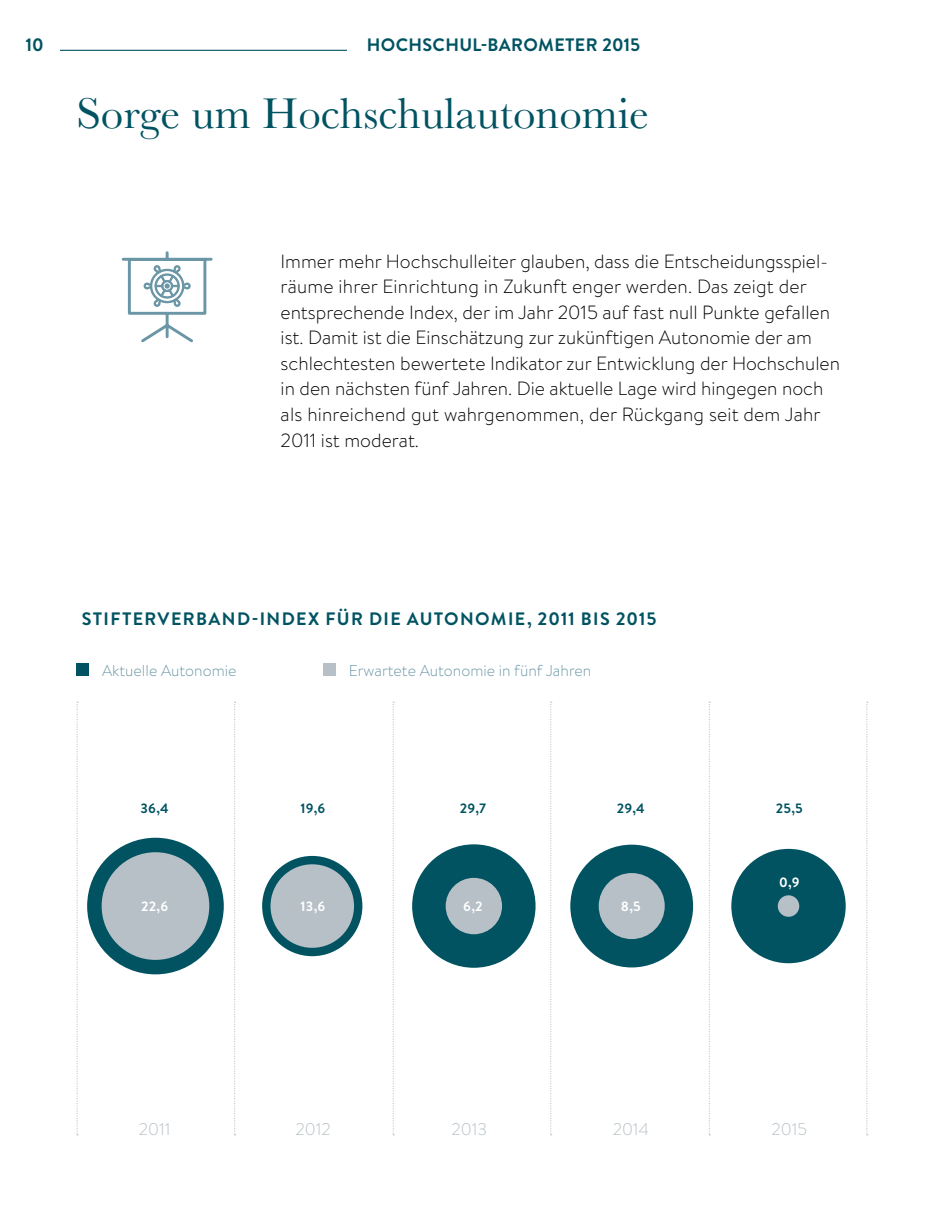
<style>
.page{position:relative;width:944px;height:1212px;background:#fff}
.page>*{position:absolute;margin:0;border:0;box-sizing:border-box;transform-origin:0 0}
.t1{font:45px "Baskerville";color:#015362}
.t2{font:300 19.12px/25.4px "Brandon Text";color:#000}
.t3{font:700 18px "Brandon Text";letter-spacing:.075em;color:#015362}
.t4{font:700 18px "Brandon Text";letter-spacing:.045em;color:#015362}
.t5{font:700 18px "Brandon Text";letter-spacing:.02em;color:#015362}
.t6{font:300 16.88px "Brandon Text";color:#b6c0c6}
.t7{font:300 15.75px "Brandon Text";color:#6a96a6}
.t8{font:700 13.5px "Brandon Text";letter-spacing:.02em;color:#015362}
.t9{font:700 13.5px "Brandon Text";color:#fff}
</style>
<div class="page">
<hr style="left:60px;top:50px;width:287px;height:1px;background:#015362">
<svg style="left:709px;top:702px;width:1px;height:433px"></svg>
<svg style="left:77px;top:702px;width:1px;height:433px"></svg>
<svg style="left:393px;top:702px;width:1px;height:433px"></svg>
<svg style="left:866px;top:702px;width:2px;height:433px"></svg>
<svg style="left:234px;top:702px;width:2px;height:433px"></svg>
<svg style="left:550px;top:702px;width:2px;height:433px"></svg>
<div style="left:77px;top:663px;width:12px;height:13px;background:#015362"></div>
<div style="left:323px;top:663px;width:13px;height:13px;background:#b6c0c6"></div>
<div style="left:87px;top:838px;width:137px;height:136px;background:#015362;border-radius:68px"></div>
<div style="left:102px;top:852px;width:107px;height:108px;background:#b6c0c6;border-radius:54px"></div>
<div style="left:262px;top:856px;width:100px;height:100px;background:#015362;border-radius:50px"></div>
<div style="left:270px;top:864px;width:84px;height:84px;background:#b6c0c6;border-radius:42px"></div>
<div style="left:412px;top:844px;width:124px;height:124px;background:#015362;border-radius:62px"></div>
<div style="left:446px;top:878px;width:56px;height:56px;background:#b6c0c6;border-radius:28px"></div>
<div style="left:570px;top:845px;width:123px;height:122px;background:#015362;border-radius:61px"></div>
<div style="left:599px;top:873px;width:66px;height:66px;background:#b6c0c6;border-radius:33px"></div>
<div style="left:731px;top:849px;width:115px;height:114px;background:#015362;border-radius:57px"></div>
<div style="left:778px;top:895px;width:21px;height:22px;background:#b6c0c6;border-radius:11px"></div>
<svg style="left:121px;top:251px;width:92px;height:92px"></svg>
<p class="t4" style="left:26px;top:32px;width:20px">10</p>
<p class="t5" style="left:367px;top:32px;width:275px">HOCHSCH UL-BAROMETER 2015</p>
<h1 class="t1" style="left:77px;top:86px;width:574px">Sorge um Hochschulautonomie</h1>
<p class="t2" style="left:281px;top:248px;width:561px">Immer mehr Hochschulleiter glauben, dass die Entscheidungsspiel&shy;räume ihrer Einrichtung in Zukunft enger werden. Das zeigt der entsprechende Index, der im Jahr 2015 auf fast null Punkte gefallen ist. Damit ist die Einschätzung zur zukünftigen Autonomie der am schlechtesten bewertete Indikator zur Entwicklung der Hochschulen in den nächsten fünf Jahren. Die aktuelle Lage wird hingegen noch als hinreichend gut wahrgenommen, der Rückgang seit dem Jahr 2011 ist moderat.</p>
<p class="t3" style="left:82px;top:606px;width:299px">STIFTERVERBAND-INDEX FÜR DIE</p>
<p class="t4" style="left:407px;top:606px;width:251px">AUTONOMIE, 2011 BIS 2015</p>
<p class="t7" style="left:102px;top:660px;width:136px">Aktuelle Autonomie</p>
<p class="t7" style="left:349px;top:660px;width:244px">Erwartete Autonomie in fünf Jahren</p>
<p class="t8" style="left:140px;top:799px;width:30px">36,4</p>
<p class="t8" style="left:301px;top:799px;width:26px">19,6</p>
<p class="t8" style="left:460px;top:799px;width:28px">29,7</p>
<p class="t8" style="left:617px;top:799px;width:30px">29,4</p>
<p class="t8" style="left:776px;top:799px;width:29px">25,5</p>
<p class="t9" style="left:141px;top:897px;width:29px">22,6</p>
<p class="t9" style="left:301px;top:897px;width:26px">13,6</p>
<p class="t9" style="left:463px;top:897px;width:21px">6,2</p>
<p class="t9" style="left:621px;top:897px;width:21px">8,5</p>
<p class="t9" style="left:779px;top:873px;width:22px">0,9</p>
<p class="t6" style="left:139px;top:1118px;width:33px">2011</p>
<p class="t6" style="left:295px;top:1118px;width:37px">2012</p>
<p class="t6" style="left:452px;top:1118px;width:37px">2013</p>
<p class="t6" style="left:613px;top:1118px;width:38px">2014</p>
<p class="t6" style="left:772px;top:1118px;width:37px">2015</p>
</div>
